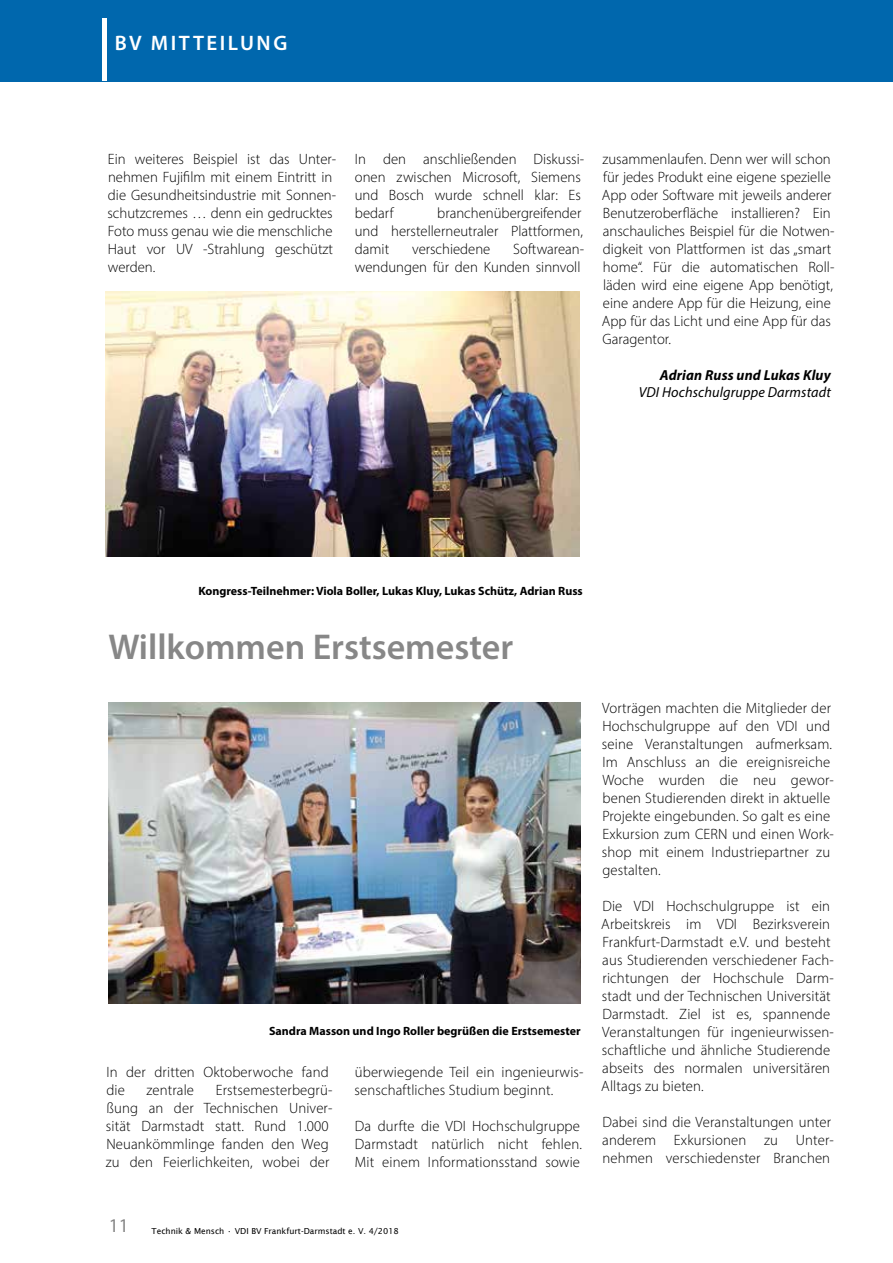
<style>
.page{position:relative;width:893px;height:1263px;background:#fff}
.page>*{position:absolute;margin:0;border:0;box-sizing:border-box;transform-origin:0 0}
.t1{font:600 36px "Myriad Pro";color:#878787}
.t2{font:600 21px "Myriad Pro";letter-spacing:.12em;color:#fff}
.t3{font:19.5px "Myriad Pro";color:#878787}
.t4{font:300 15px/18px "Myriad Pro";letter-spacing:.01em;color:#000}
.t5{font:italic 14.55px "Myriad Pro";letter-spacing:.01em;color:#000}
.t6{font:italic 700 14.55px "Myriad Pro";letter-spacing:.01em;color:#000}
.t7{font:700 12px "Myriad Pro";color:#000}
.t8{font:8.25px "Lucida Sans";color:#000}
</style>
<div class="page">
<div style="left:0;top:0;width:893px;height:82px;background:#0067ad"></div>
<div style="left:102px;top:19px;width:5px;height:62px;background:#fff"></div>
<img style="left:106px;top:291px;width:474px;height:265px">
<img style="left:108px;top:702px;width:473px;height:301px">
<h2 class="t2" style="left:115px;top:30px;width:174px">BV MITTEILUNG</h2>
<p class="t4" style="left:107px;top:150px;width:230px">Ein weiteres Beispiel ist das Unter&shy;nehmen Fujifilm mit einem Eintritt in die Gesundheitsindustrie mit Sonnen&shy;schutzcremes … denn ein gedrucktes<br>Foto muss genau wie die menschliche<br>Haut vor UV -Strahlung geschützt werden.</p>
<p class="t4" style="left:355px;top:150px;width:231px">In den anschließenden Diskussi&shy;onen zwischen Microsoft, Siemens und Bosch wurde schnell klar: Es bedarf</p>
<p class="t4" style="left:355px;top:204px;width:230px;text-align:justify;text-indent:83px">branchenübergreifender und herstellerneutraler Plattformen, damit</p>
<p class="t4" style="left:355px;top:240px;width:231px;text-align:right">Softwarean-<br>wendungen für den Kunden sinnvoll</p>
<p class="t4" style="left:412px;top:240px;width:80px">verschiedene</p>
<p class="t4" style="left:602px;top:150px;width:234px">zusammenlaufen. Denn wer will schon für jedes Produkt eine eigene spezielle App oder Software mit jeweils anderer Benutzeroberfläche installieren? Ein anschauliches Beispiel für die Notwen&shy;digkeit von Plattformen ist das „smart home“. Für die automatischen Roll&shy;läden wird eine eigene App benötigt, eine andere App für die Heizung, eine App für das Licht und eine App für das Garagentor.</p>
<p class="t6" style="left:660px;top:365px;width:172px">Adrian Russ und Lukas Kluy</p>
<p class="t5" style="left:639px;top:383px;width:194px">VDI Hochschulgruppe Darmstadt</p>
<p class="t7" style="left:198px;top:584px;width:386px">Kongress-Teilnehmer: Viola Boller, Lukas Kluy, Lukas Schütz, Adrian Russ</p>
<h1 class="t1" style="left:108px;top:623px;width:406px">Willkommen Erstsemester</h1>
<p class="t7" style="left:269px;top:1023px;width:313px">Sandra Masson und Ingo Roller begrüßen die Erstsemester</p>
<p class="t4" style="left:106px;top:1062px;width:224px">In der dritten Oktoberwoche fand die</p>
<p class="t4" style="left:106px;top:1080px;width:228px;text-indent:110px">Erstsemesterbegrü&shy;ßung an der Technischen Univer&shy;sität Darmstadt statt. Rund 1.000<br>Neuankömmlinge fanden den Weg zu den Feierlichkeiten, wobei der</p>
<p class="t4" style="left:146px;top:1080px;width:49px">zentrale</p>
<p class="t4" style="left:354px;top:1062px;width:231px">überwiegende Teil ein ingenieurwis&shy;senschaftliches Studium beginnt.</p>
<p class="t4" style="left:355px;top:1116px;width:229px">Da durfte die VDI Hochschulgruppe<br>Darmstadt natürlich nicht fehlen.<br>Mit einem Informationsstand sowie</p>
<p class="t4" style="left:602px;top:699px;width:233px">Vorträgen machten die Mitglieder der<br>Hochschulgruppe auf den VDI und seine Veranstaltungen aufmerksam.<br>Im Anschluss an die ereignisreiche<br>Woche wurden die neu gewor&shy;benen Studierenden direkt in aktuelle<br>Projekte eingebunden. So galt es eine<br>Exkursion zum CERN und einen Work&shy;shop mit einem Industriepartner zu gestalten.</p>
<p class="t4" style="left:601px;top:897px;width:234px">Die VDI Hochschulgruppe ist ein Arbeitskreis im VDI Bezirksverein Frankfurt-Darmstadt e.V. und besteht aus Studierenden verschiedener Fach&shy;richtungen der Hochschule Darm&shy;stadt und der Technischen Universität Darmstadt. Ziel ist es, spannende Veranstaltungen für ingenieurwissen&shy;schaftliche und ähnliche Studierende abseits des normalen universitären Alltags zu bieten.</p>
<p class="t4" style="left:602px;top:1113px;width:233px">Dabei sind die Veranstaltungen unter anderem Exkursionen zu Unter&shy;nehmen verschiedenster Branchen</p>
<h3 class="t3" style="left:109px;top:1213px;width:22px">11</h3>
<p class="t8" style="left:152px;top:1226px;width:74px">Technik &amp; Mensch</p>
<p class="t8" style="left:235px;top:1226px;width:166px">VDI BV Frankfurt-Darmstadt e. V. 4/2018</p>
</div>
